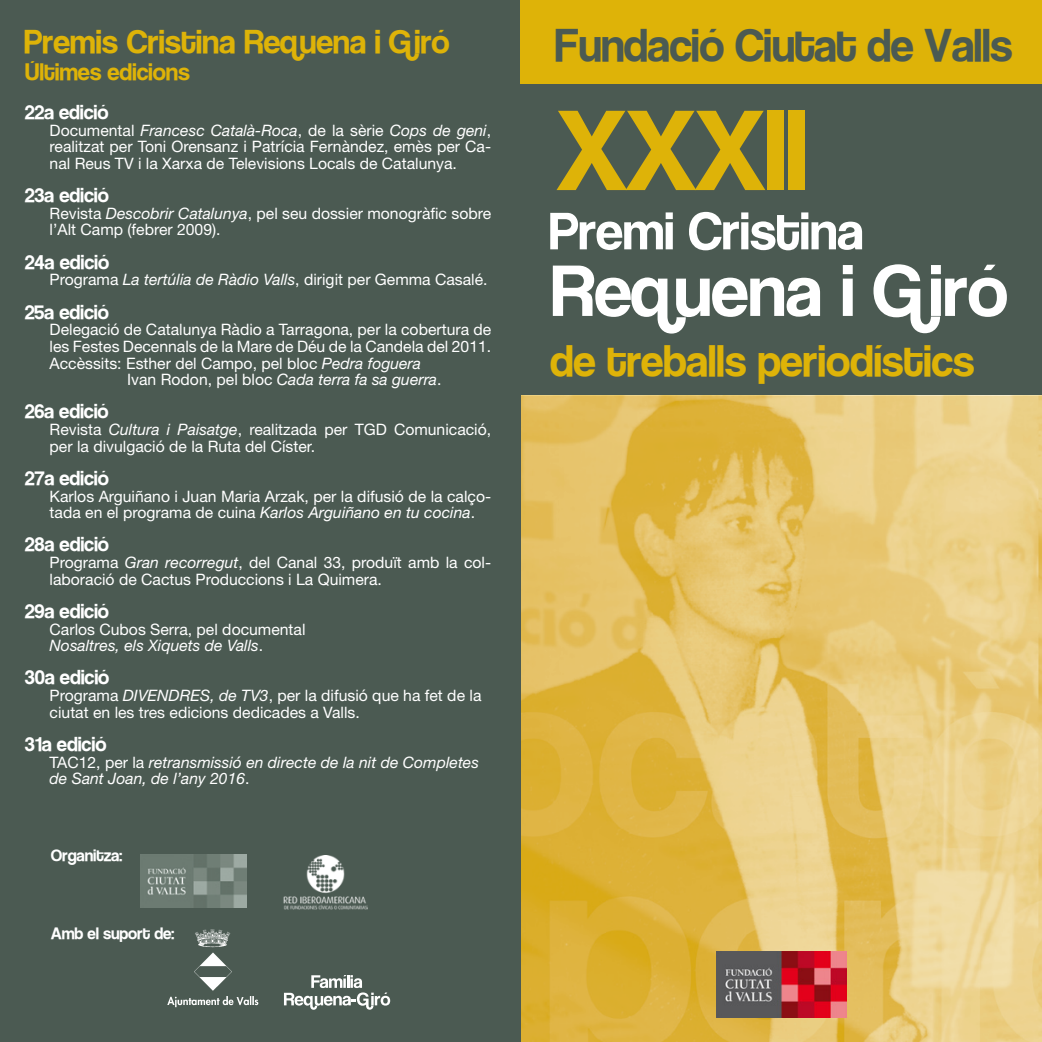
<style>
.page{position:relative;width:1042px;height:1042px;background:#4b5a52}
.page>*{position:absolute;margin:0;border:0;box-sizing:border-box;transform-origin:0 0}
.t1{font:110.25px "Coolvetica";letter-spacing:-.02em;color:#deb308}
.t2{font:70px "Coolvetica";color:#fff}
.t3{font:50.75px "Coolvetica";color:#fff}
.t4{font:43.75px "Coolvetica";letter-spacing:-.01em;color:#4b5a52}
.t5{font:42px "Coolvetica";color:#deb308}
.t6{font:31.5px "Coolvetica";color:#deb308}
.t7{font:22.75px "Coolvetica";color:#deb308}
.t8{font:19.25px "Coolvetica";color:#fff}
.t9{font:15.75px/16.6px "Helvetica Neue";color:#fff}
.t10{font:italic 15.75px/16.6px "Helvetica Neue";color:#fff}
.t11{font:15.75px "Coolvetica";color:#fff}
.s1{font-style:italic}
.s2{font-style:normal}
</style>
<div class="page">
<svg style="left:521px;top:396px;width:521px;height:646px;background:#e5c368"></svg>
<div style="left:520px;top:0;width:522px;height:83px;background:#deb308"></div>
<svg style="left:284px;top:975px;width:106px;height:35px"></svg>
<img style="left:716px;top:951px;width:131px;height:66px">
<img style="left:140px;top:854px;width:106px;height:53px">
<img style="left:167px;top:929px;width:92px;height:79px">
<img style="left:284px;top:855px;width:83px;height:54px">
<h3 class="t6" style="left:25px;top:25px;width:426px">Premis Cristina Requena i Giró</h3>
<h3 class="t7" style="left:25px;top:60px;width:166px">Últimes edicions</h3>
<p class="t8" style="left:25px;top:102px;width:85px">22a edició</p>
<p class="t9" style="left:50px;top:122px;width:443px;text-align:justify">Documental <span class="s1">Francesc Català-Roca</span>, de la sèrie <span class="s1">Cops de geni</span>, realitzat per Toni Orensanz i Patrícia Fernàndez, emès per Ca· nal Reus TV i la Xarxa de Televisions Locals de Catalunya.</p>
<p class="t8" style="left:25px;top:185px;width:85px">23a edició</p>
<p class="t9" style="left:50px;top:205px;width:443px">Revista <span class="s1">Descobrir Catalunya</span>, pel seu dossier monogràfic sobre l’Alt Camp (febrer 2009).</p>
<p class="t8" style="left:25px;top:252px;width:86px">24a edició</p>
<p class="t9" style="left:50px;top:271px;width:439px">Programa <span class="s1">La tertúlia de Ràdio Valls</span>, dirigit per Gemma Casalé.</p>
<p class="t8" style="left:25px;top:302px;width:85px">25a edició</p>
<p class="t9" style="left:50px;top:321px;width:443px">Delegació de Catalunya Ràdio a Tarragona, per la cobertura de</p>
<p class="t9" style="left:50px;top:338px;width:443px">les Festes Decennals de la Mare de Déu de la Candela del 2011.</p>
<p class="t9" style="left:50px;top:354px;width:373px">Accèssits: Esther del Campo, pel bloc <span class="s1">Pedra foguera</span></p>
<p class="t10" style="left:127px;top:371px;width:316px"><span class="s2">Ivan Rodon, pel bloc</span> Cada terra fa sa guerra<span class="s2">.</span></p>
<p class="t8" style="left:25px;top:401px;width:85px">26a edició</p>
<p class="t9" style="left:50px;top:421px;width:443px">Revista <span class="s1">Cultura i Paisatge</span>, realitzada per TGD Comunicació, per la divulgació de la Ruta del Císter.</p>
<p class="t8" style="left:25px;top:468px;width:86px">27a edició</p>
<p class="t9" style="left:50px;top:487px;width:443px">Karlos Arguiñano i Juan Maria Arzak, per la difusió de la calço· tada en el programa de cuina <span class="s1">Karlos Arguiñano en tu cocina</span>.</p>
<p class="t8" style="left:25px;top:534px;width:86px">28a edició</p>
<p class="t9" style="left:50px;top:554px;width:443px">Programa <span class="s1">Gran recorregut</span>, del Canal 33, produït amb la col· laboració de Cactus Produccions i La Quimera.</p>
<p class="t8" style="left:25px;top:601px;width:86px">29a edició</p>
<p class="t9" style="left:50px;top:620px;width:257px">Carlos Cubos Serra, pel documental<br><span class="s1">Nosaltres, els Xiquets de Valls</span>.</p>
<p class="t8" style="left:25px;top:667px;width:86px">30a edició</p>
<p class="t9" style="left:50px;top:687px;width:433px">Programa <span class="s1">DIVENDRES, de TV3</span>, per la difusió que ha fet de la ciutat en les tres edicions dedicades a Valls.</p>
<p class="t8" style="left:25px;top:734px;width:83px">31a edició</p>
<p class="t10" style="left:50px;top:753px;width:431px"><span class="s2">TAC12, per la</span> retransmissió en directe de la nit de Completes de Sant Joan, de l’any 2016<span class="s2">.</span></p>
<p class="t11" style="left:51px;top:847px;width:73px">Organitza:</p>
<p class="t11" style="left:51px;top:925px;width:125px">Amb el suport de:</p>
<h3 class="t4" style="left:556px;top:22px;width:458px">Fundació Ciutat de Valls</h3>
<h1 class="t1" style="left:556px;top:93px;width:253px">XXXII</h1>
<h3 class="t3" style="left:550px;top:205px;width:315px">Premi Cristina</h3>
<h2 class="t2" style="left:550px;top:254px;width:459px">Requena i Giró</h2>
<h3 class="t5" style="left:550px;top:339px;width:426px">de treballs periodístics</h3>
</div>
